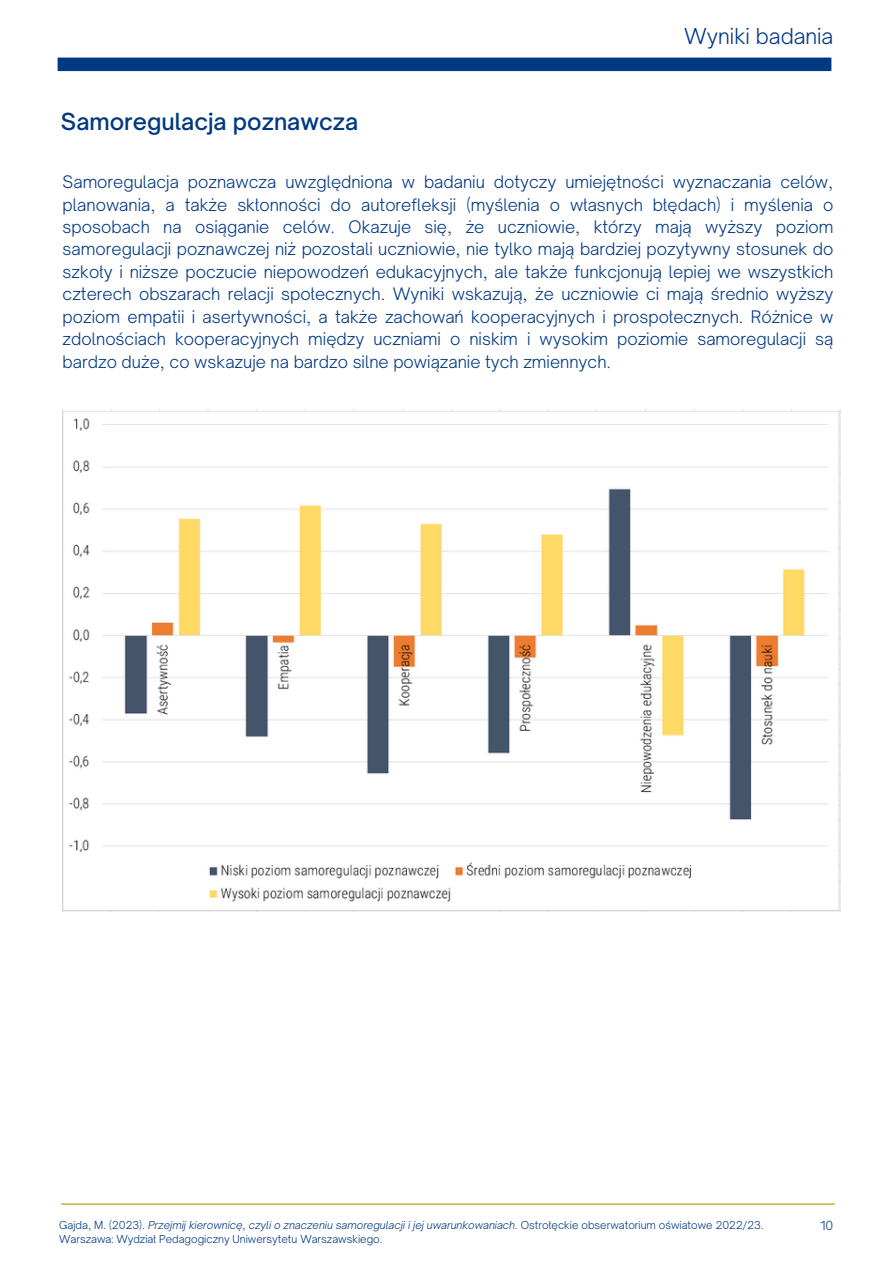
<style>
.page{position:relative;width:893px;height:1264px;background:#fff}
.page>*{position:absolute;margin:0;border:0;box-sizing:border-box;transform-origin:0 0}
.t1{font:500 22.5px "Open Sauce One";color:#003882}
.t2{font:300 21px "Open Sauce One";color:#003882}
.t3{font:300 16.5px/22.5px "Open Sauce One";color:#003882;text-align:justify}
.t4{font:300 12px "Open Sauce One";color:#003882}
.t5{font:300 10.5px/14px "Open Sauce One";color:#003882}
.s1{font-style:italic}
</style>
<div class="page">
<div style="left:58px;top:58px;width:773px;height:13px;background:#003882"></div>
<hr style="left:61px;top:1203px;width:773px;height:1px;background:#bf8f00">
<img style="left:63px;top:409px;width:777px;height:502px">
<p class="t1" style="left:61px;top:108px;width:299px">Samoregulacja poznawcza</p>
<p class="t2" style="left:684px;top:23px;width:151px">Wyniki badania</p>
<p class="t3" style="left:63px;top:170px;width:772px">Samoregulacja poznawcza uwzględniona w badaniu dotyczy umiejętności wyznaczania celów, planowania, a także skłonności do autorefleksji (myślenia o własnych błędach) i myślenia o sposobach na osiąganie celów. Okazuje się, że uczniowie, którzy mają wyższy poziom samoregulacji poznawczej niż pozostali uczniowie, nie tylko mają bardziej pozytywny stosunek do szkoły i niższe poczucie niepowodzeń edukacyjnych, ale także funkcjonują lepiej we wszystkich czterech obszarach relacji społecznych. Wyniki wskazują, że uczniowie ci mają średnio wyższy poziom empatii i asertywności, a także zachowań kooperacyjnych i prospołecznych. Różnice w zdolnościach kooperacyjnych między uczniami o niskim i wysokim poziomie samoregulacji są bardzo duże, co wskazuje na bardzo silne powiązanie tych zmiennych.</p>
<p class="t5" style="left:59px;top:1217px;width:706px">Gajda, M. (2023). <span class="s1">Przejmij kierownicę, czyli o znaczeniu samoregulacji i jej uwarunkowaniach.</span> Ostrołęckie obserwatorium oświatowe 2022/23.<br>Warszawa: Wydział Pedagogiczny Uniwersytetu Warszawskiego.</p>
<p class="t4" style="left:820px;top:1217px;width:14px">10</p>
</div>
